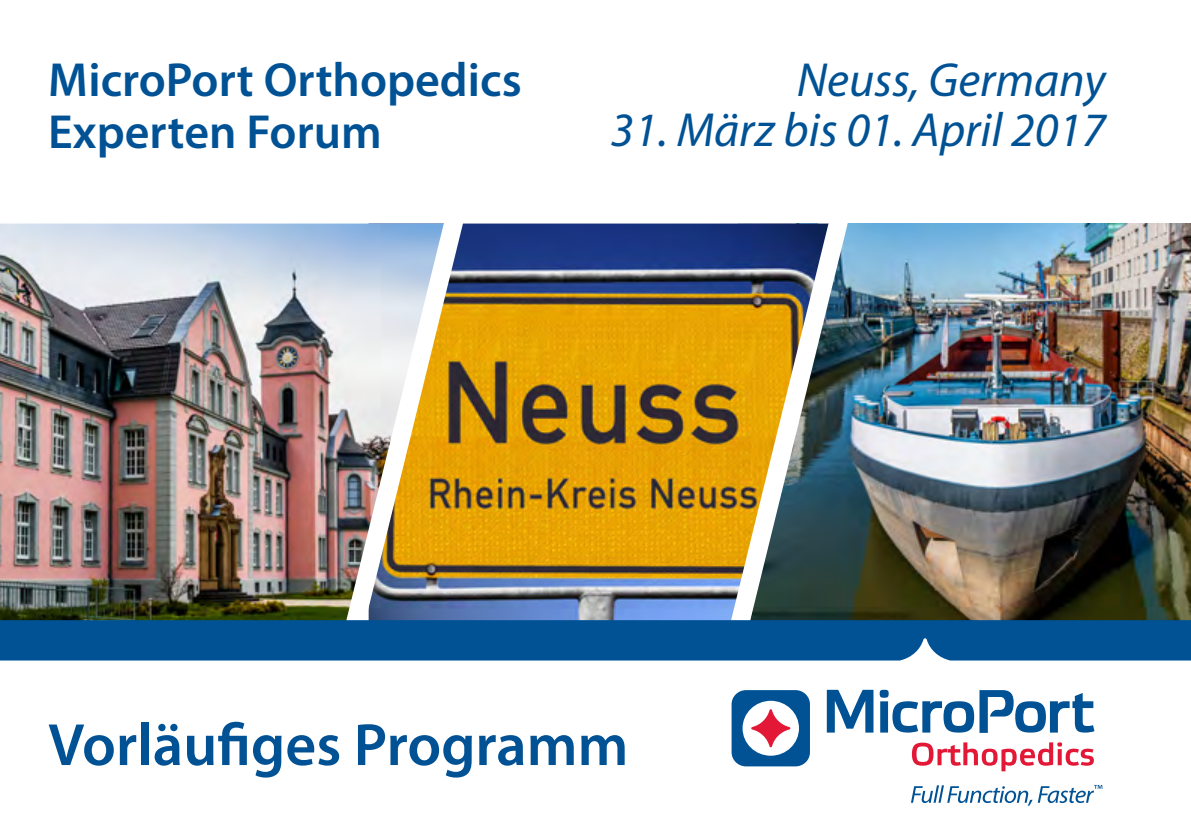
<style>
.page{position:relative;width:1191px;height:840px;background:#fff}
.page>*{position:absolute;margin:0;border:0;box-sizing:border-box;transform-origin:0 0}
.t1{font:600 60px "Myriad Pro";color:#005295}
.t2{font:italic 48px "Myriad Pro";color:#005295}
.t3{font:600 48px/52px "Myriad Pro";color:#005295}
</style>
<div class="page">
<img style="left:862px;top:223px;width:329px;height:396px">
<svg style="left:731px;top:690px;width:79px;height:76px"></svg>
<svg style="left:912px;top:742px;width:181px;height:28px"></svg>
<svg style="left:827px;top:689px;width:46px;height:43px"></svg>
<svg style="left:879px;top:689px;width:215px;height:43px"></svg>
<svg style="left:911px;top:784px;width:191px;height:21px"></svg>
<img style="left:477px;top:223px;width:239px;height:396px">
<img style="left:0;top:223px;width:331px;height:396px">
<img style="left:331px;top:223px;width:146px;height:396px">
<img style="left:716px;top:223px;width:146px;height:396px">
<div style="left:0;top:619px;width:1191px;height:41px;background:#005295"></div>
<p class="t3" style="left:48px;top:55px;width:475px">MicroPort Orthopedics<br>Experten Forum</p>
<p class="t2" style="left:797px;top:54px;width:310px">Neuss, Germany</p>
<p class="t2" style="left:610px;top:104px;width:497px">31. März bis 01. April 2017</p>
<p class="t1" style="left:48px;top:711px;width:582px">Vorläufiges Programm</p>
</div>
